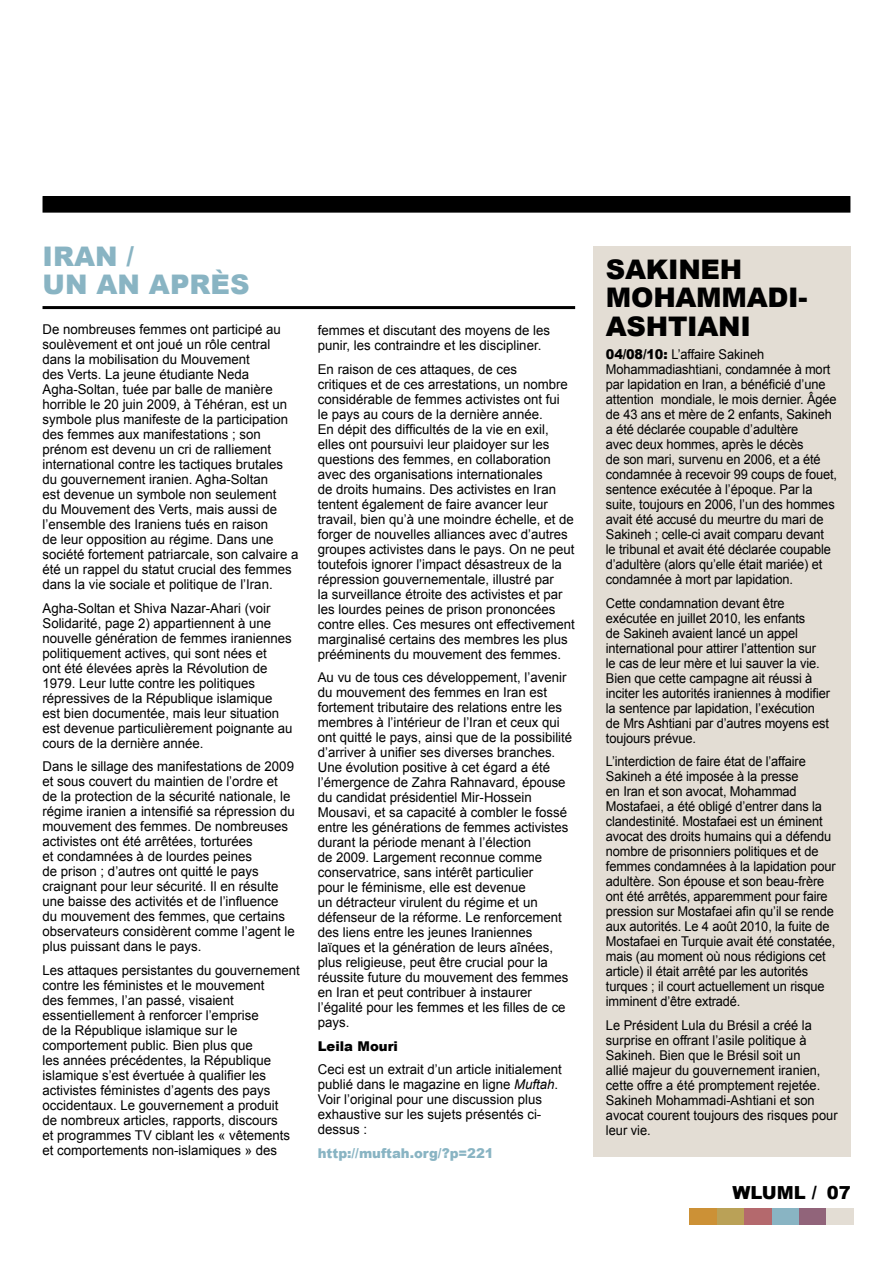
<style>
.page{position:relative;width:893px;height:1263px;background:#fff}
.page>*{position:absolute;margin:0;border:0;box-sizing:border-box;transform-origin:0 0}
.t1{font:900 27px/28.5px "Arial";color:#000}
.t2{font:900 27px/28.5px "Arial";color:#89b4c3}
.t3{font:900 18px "Arial";color:#000}
.t4{font:13.5px/15px "Arial";color:#000}
.t5{font:13.5px/15px "Arial";color:#000;scale:.95 1}
.t6{font:900 13.5px "Arial";color:#89b4c3}
.t7{font:900 13.5px "Arial";color:#000}
.s1{font-style:italic}
.s2{font-weight:900}
</style>
<div class="page">
<div style="left:43px;top:197px;width:807px;height:15px;background:#000"></div>
<div style="left:43px;top:196px;width:807px;height:17px;border:2px solid #000"></div>
<hr style="left:43px;top:306px;width:532px;height:3px;background:#000">
<div style="left:689px;top:1208px;width:28px;height:17px;background:#cc9136"></div>
<div style="left:717px;top:1208px;width:27px;height:17px;background:#baa157"></div>
<div style="left:744px;top:1208px;width:28px;height:17px;background:#b4696d"></div>
<div style="left:772px;top:1208px;width:27px;height:17px;background:#89b4c3"></div>
<div style="left:799px;top:1208px;width:28px;height:17px;background:#91647a"></div>
<div style="left:827px;top:1208px;width:27px;height:17px;background:#e3ddd4"></div>
<div style="left:593px;top:247px;width:257px;height:910px;background:#e3ddd4"></div>
<h1 class="t2" style="left:43px;top:241px;width:208px">IRAN /<br>UN AN APRÈS</h1>
<p class="t4" style="left:43px;top:322px;width:257px">De nombreuses femmes ont participé au soulèvement et ont joué un rôle central dans la mobilisation du Mouvement<br>des Verts. La jeune étudiante Neda Agha-Soltan, tuée par balle de manière horrible le 20 juin 2009, à Téhéran, est un symbole plus manifeste de la participation des femmes aux manifestations ; son prénom est devenu un cri de ralliement international contre les tactiques brutales du gouvernement iranien. Agha-Soltan<br>est devenue un symbole non seulement<br>du Mouvement des Verts, mais aussi de l’ensemble des Iraniens tués en raison<br>de leur opposition au régime. Dans une société fortement patriarcale, son calvaire a été un rappel du statut crucial des femmes dans la vie sociale et politique de l’Iran.</p>
<p class="t4" style="left:43px;top:601px;width:252px">Agha-Soltan et Shiva Nazar-Ahari (voir Solidarité, page 2) appartiennent à une nouvelle génération de femmes iraniennes politiquement actives, qui sont nées et<br>ont été élevées après la Révolution de 1979. Leur lutte contre les politiques répressives de la République islamique est bien documentée, mais leur situation est devenue particulièrement poignante au cours de la dernière année.</p>
<p class="t4" style="left:43px;top:759px;width:254px">Dans le sillage des manifestations de 2009 et sous couvert du maintien de l’ordre et de la protection de la sécurité nationale, le régime iranien a intensifié sa répression du mouvement des femmes. De nombreuses activistes ont été arrêtées, torturées<br>et condamnées à de lourdes peines<br>de prison ; d’autres ont quitté le pays craignant pour leur sécurité. Il en résulte une baisse des activités et de l’influence du mouvement des femmes, que certains observateurs considèrent comme l’agent le plus puissant dans le pays.</p>
<p class="t4" style="left:43px;top:963px;width:259px">Les attaques persistantes du gouvernement contre les féministes et le mouvement<br>des femmes, l’an passé, visaient essentiellement à renforcer l’emprise<br>de la République islamique sur le comportement public. Bien plus que<br>les années précédentes, la République islamique s’est évertuée à qualifier les activistes féministes d’agents des pays occidentaux. Le gouvernement a produit<br>de nombreux articles, rapports, discours<br>et programmes TV ciblant les « vêtements et comportements non-islamiques » des</p>
<p class="t4" style="left:318px;top:323px;width:234px">femmes et discutant des moyens de les punir, les contraindre et les discipliner.</p>
<p class="t4" style="left:318px;top:361px;width:259px">En raison de ces attaques, de ces<br>critiques et de ces arrestations, un nombre considérable de femmes activistes ont fui<br>le pays au cours de la dernière année.<br>En dépit des difficultés de la vie en exil, elles ont poursuivi leur plaidoyer sur les questions des femmes, en collaboration avec des organisations internationales<br>de droits humains. Des activistes en Iran tentent également de faire avancer leur travail, bien qu’à une moindre échelle, et de forger de nouvelles alliances avec d’autres groupes activistes dans le pays. On ne peut toutefois ignorer l’impact désastreux de la répression gouvernementale, illustré par<br>la surveillance étroite des activistes et par les lourdes peines de prison prononcées contre elles. Ces mesures ont effectivement marginalisé certains des membres les plus prééminents du mouvement des femmes.</p>
<p class="t4" style="left:318px;top:670px;width:256px">Au vu de tous ces développement, l’avenir du mouvement des femmes en Iran est fortement tributaire des relations entre les membres à l’intérieur de l’Iran et ceux qui ont quitté le pays, ainsi que de la possibilité d’arriver à unifier ses diverses branches.<br>Une évolution positive à cet égard a été l’émergence de Zahra Rahnavard, épouse du candidat présidentiel Mir-Hossein Mousavi, et sa capacité à combler le fossé entre les générations de femmes activistes durant la période menant à l’élection<br>de 2009. Largement reconnue comme conservatrice, sans intérêt particulier<br>pour le féminisme, elle est devenue<br>un détracteur virulent du régime et un défenseur de la réforme. Le renforcement des liens entre les jeunes Iraniennes laïques et la génération de leurs aînées, plus religieuse, peut être crucial pour la réussite future du mouvement des femmes en Iran et peut contribuer à instaurer l’égalité pour les femmes et les filles de ce pays.</p>
<p class="t7" style="left:318px;top:1036px;width:82px">LEILA MOURI</p>
<p class="t4" style="left:318px;top:1062px;width:246px">Ceci est un extrait d’un article initialement publié dans le magazine en ligne <span class="s1">Muftah</span>.<br>Voir l’original pour une discussion plus exhaustive sur les sujets présentés ci&shy;dessus :</p>
<p class="t6" style="left:318px;top:1143px;width:177px">HTTP://MUFTAH.ORG/?P=221</p>
<h1 class="t1" style="left:606px;top:254px;width:47px">SAKINEH<br>MOHAMMADI</h1>
<h1 class="t1" style="left:798px;top:282px;width:10px">-</h1>
<h1 class="t1" style="left:606px;top:311px;width:40px">ASHTIANI</h1>
<p class="t5" style="left:606px;top:347px;width:245px"><span class="s2">04/08/10:</span> L’affaire Sakineh Mohammadiashtiani, condamnée à mort par lapidation en Iran, a bénéficié d’une attention mondiale, le mois dernier. Âgée de 43 ans et mère de 2 enfants, Sakineh a été déclarée coupable d’adultère<br>avec deux hommes, après le décès<br>de son mari, survenu en 2006, et a été condamnée à recevoir 99 coups de fouet, sentence exécutée à l’époque. Par la suite, toujours en 2006, l’un des hommes avait été accusé du meurtre du mari de Sakineh ; celle-ci avait comparu devant le tribunal et avait été déclarée coupable d’adultère (alors qu’elle était mariée) et condamnée à mort par lapidation.</p>
<p class="t5" style="left:606px;top:596px;width:238px">Cette condamnation devant être exécutée en juillet 2010, les enfants<br>de Sakineh avaient lancé un appel international pour attirer l’attention sur<br>le cas de leur mère et lui sauver la vie.<br>Bien que cette campagne ait réussi à inciter les autorités iraniennes à modifier la sentence par lapidation, l’exécution de Mrs Ashtiani par d’autres moyens est toujours prévue.</p>
<p class="t5" style="left:606px;top:754px;width:243px">L’interdiction de faire état de l’affaire Sakineh a été imposée à la presse<br>en Iran et son avocat, Mohammad Mostafaei, a été obligé d’entrer dans la clandestinité. Mostafaei est un éminent avocat des droits humains qui a défendu nombre de prisonniers politiques et de femmes condamnées à la lapidation pour adultère. Son épouse et son beau-frère ont été arrêtés, apparemment pour faire pression sur Mostafaei afin qu’il se rende aux autorités. Le 4 août 2010, la fuite de Mostafaei en Turquie avait été constatée, mais (au moment où nous rédigions cet article) il était arrêté par les autorités turques ; il court actuellement un risque imminent d’être extradé.</p>
<p class="t5" style="left:606px;top:1018px;width:245px">Le Président Lula du Brésil a créé la surprise en offrant l’asile politique à Sakineh. Bien que le Brésil soit un<br>allié majeur du gouvernement iranien, cette offre a été promptement rejetée.<br>Sakineh Mohammadi-Ashtiani et son avocat courent toujours des risques pour leur vie.</p>
<h2 class="t3" style="left:732px;top:1179px;width:86px">WLUML /</h2>
<h2 class="t3" style="left:827px;top:1179px;width:26px">07</h2>
</div>
